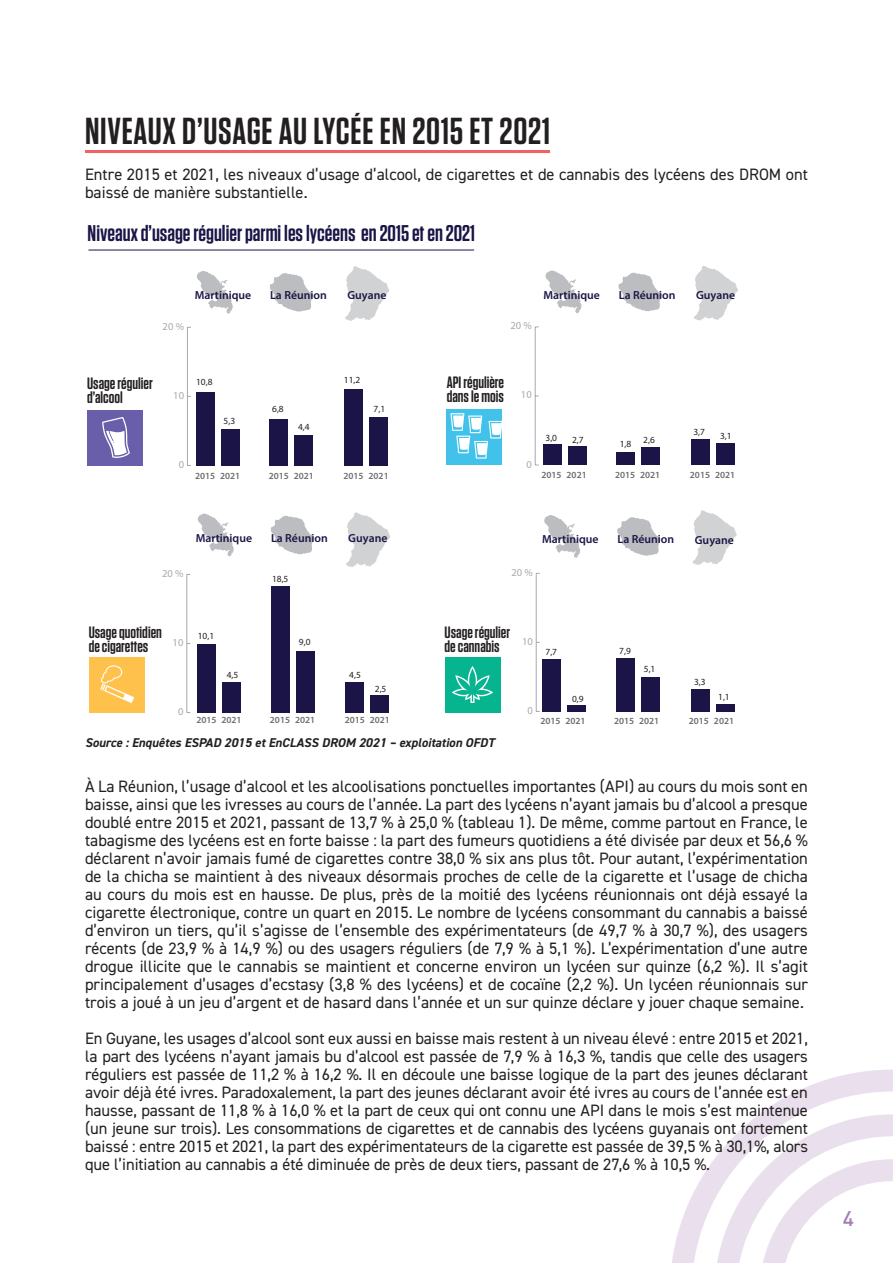
<style>
.page{position:relative;width:893px;height:1263px;background:#fff}
.page>*{position:absolute;margin:0;border:0;box-sizing:border-box;transform-origin:0 0}
.t1{font:600 37.5px "Tungsten";letter-spacing:.02em;color:#231f20}
.t2{font:600 22.8px "Tungsten";color:#1a1546}
.t3{font:500 21px "DIN Pro";color:#a47db7}
.t4{font:16.5px/18px "DIN2014";color:#231f20;text-align:justify}
.t5{font:600 16.35px/14.1px "Tungsten";color:#231f20}
.t6{font:italic 700 12.75px "DIN2014";color:#231f20}
.t7{font:600 11.7px "Myriad Pro";color:#1a1546}
.t8{font:10.5px "Myriad Pro";color:#a8a9ad}
.t9{font:600 9.45px "Myriad Pro";color:#6c6d70}
.t10{font:9.45px "Myriad Pro";color:#231f20}
</style>
<div class="page">
<svg style="left:672px;top:1069px;width:221px;height:194px"></svg>
<hr style="left:85px;top:150px;width:465px;height:3px;background:#f16164">
<div style="left:445px;top:657px;width:56px;height:55px;background:#06b490"></div>
<svg style="left:452px;top:666px;width:41px;height:37px"></svg>
<div style="left:88px;top:410px;width:55px;height:55px;background:#685ea9"></div>
<svg style="left:102px;top:417px;width:28px;height:41px"></svg>
<div style="left:89px;top:657px;width:56px;height:56px;background:#fec24c"></div>
<svg style="left:100px;top:665px;width:34px;height:38px"></svg>
<div style="left:446px;top:409px;width:56px;height:56px;background:#40c2ea"></div>
<svg style="left:450px;top:413px;width:52px;height:46px"></svg>
<div style="left:196px;top:392px;width:18px;height:73px;background:#1a1546"></div>
<div style="left:221px;top:429px;width:18px;height:36px;background:#1a1546"></div>
<div style="left:270px;top:419px;width:18px;height:46px;background:#1a1546"></div>
<div style="left:295px;top:435px;width:18px;height:30px;background:#1a1546"></div>
<div style="left:345px;top:389px;width:18px;height:76px;background:#1a1546"></div>
<div style="left:370px;top:417px;width:18px;height:48px;background:#1a1546"></div>
<div style="left:197px;top:644px;width:18px;height:69px;background:#1a1546"></div>
<div style="left:222px;top:682px;width:18px;height:31px;background:#1a1546"></div>
<div style="left:271px;top:586px;width:18px;height:127px;background:#1a1546"></div>
<div style="left:296px;top:651px;width:18px;height:62px;background:#1a1546"></div>
<div style="left:346px;top:682px;width:18px;height:31px;background:#1a1546"></div>
<div style="left:371px;top:695px;width:18px;height:18px;background:#1a1546"></div>
<div style="left:543px;top:659px;width:18px;height:52px;background:#1a1546"></div>
<div style="left:568px;top:705px;width:18px;height:6px;background:#1a1546"></div>
<div style="left:616px;top:658px;width:18px;height:53px;background:#1a1546"></div>
<div style="left:641px;top:677px;width:18px;height:34px;background:#1a1546"></div>
<div style="left:691px;top:689px;width:18px;height:22px;background:#1a1546"></div>
<div style="left:716px;top:704px;width:18px;height:7px;background:#1a1546"></div>
<div style="left:543px;top:445px;width:18px;height:20px;background:#1a1546"></div>
<div style="left:568px;top:447px;width:18px;height:18px;background:#1a1546"></div>
<div style="left:617px;top:453px;width:18px;height:12px;background:#1a1546"></div>
<div style="left:642px;top:447px;width:18px;height:18px;background:#1a1546"></div>
<div style="left:692px;top:440px;width:18px;height:25px;background:#1a1546"></div>
<div style="left:717px;top:444px;width:18px;height:21px;background:#1a1546"></div>
<svg style="left:270px;top:273px;width:43px;height:39px"></svg>
<svg style="left:197px;top:271px;width:36px;height:43px"></svg>
<svg style="left:345px;top:266px;width:44px;height:55px"></svg>
<svg style="left:271px;top:516px;width:43px;height:38px"></svg>
<svg style="left:198px;top:514px;width:36px;height:42px"></svg>
<svg style="left:345px;top:512px;width:45px;height:55px"></svg>
<svg style="left:617px;top:517px;width:43px;height:39px"></svg>
<svg style="left:544px;top:515px;width:36px;height:43px"></svg>
<svg style="left:692px;top:510px;width:45px;height:55px"></svg>
<svg style="left:618px;top:273px;width:44px;height:38px"></svg>
<svg style="left:546px;top:271px;width:36px;height:42px"></svg>
<svg style="left:693px;top:266px;width:45px;height:54px"></svg>
<hr style="left:186px;top:574px;width:1px;height:138px;background:#a8a9ad">
<hr style="left:187px;top:327px;width:1px;height:138px;background:#a8a9ad">
<hr style="left:535px;top:327px;width:1px;height:138px;background:#a8a9ad">
<hr style="left:536px;top:573px;width:1px;height:138px;background:#a8a9ad">
<hr style="left:88px;top:250px;width:386px;height:1px;background:#1a1546">
<h1 class="t1" style="left:85px;top:111px;width:466px">NIVEAUX D’USAGE AU LYCÉE EN 2015 ET 2021</h1>
<p class="t4" style="left:85px;top:165px;width:724px">Entre 2015 et 2021, les niveaux d’usage d’alcool, de cigarettes et de cannabis des lycéens des DROM ont baissé de manière substantielle.</p>
<h2 class="t2" style="left:88px;top:221px;width:389px">Niveaux d’usage régulier parmi les lycéens en 2015 et en 2021</h2>
<p class="t8" style="left:163px;top:320px;width:23px">20 %</p>
<p class="t7" style="left:195px;top:288px;width:58px">Martinique</p>
<p class="t7" style="left:270px;top:288px;width:58px">La Réunion</p>
<p class="t7" style="left:347px;top:288px;width:41px">Guyane</p>
<p class="t5" style="left:87px;top:376px;width:67px">Usage régulier d’alcool</p>
<p class="t8" style="left:173px;top:389px;width:12px">10</p>
<p class="t10" style="left:196px;top:376px;width:18px">10,8</p>
<p class="t10" style="left:224px;top:415px;width:13px">5,3</p>
<p class="t10" style="left:272px;top:403px;width:13px">6,8</p>
<p class="t10" style="left:298px;top:421px;width:13px">4,4</p>
<p class="t10" style="left:344px;top:374px;width:18px">11,2</p>
<p class="t10" style="left:374px;top:403px;width:13px">7,1</p>
<p class="t8" style="left:179px;top:458px;width:7px">0</p>
<p class="t9" style="left:195px;top:470px;width:47px">2015 2021</p>
<p class="t9" style="left:269px;top:470px;width:47px">2015 2021</p>
<p class="t9" style="left:343px;top:470px;width:47px">2015 2021</p>
<p class="t8" style="left:510px;top:319px;width:23px">20 %</p>
<p class="t7" style="left:543px;top:288px;width:58px">Martinique</p>
<p class="t7" style="left:619px;top:288px;width:58px">La Réunion</p>
<p class="t7" style="left:696px;top:288px;width:41px">Guyane</p>
<p class="t5" style="left:447px;top:375px;width:59px">API régulière dans le mois</p>
<p class="t8" style="left:521px;top:388px;width:12px">10</p>
<p class="t8" style="left:526px;top:457px;width:7px">0</p>
<p class="t10" style="left:546px;top:432px;width:13px">3,0</p>
<p class="t10" style="left:572px;top:434px;width:13px">2,7</p>
<p class="t10" style="left:620px;top:438px;width:13px">1,8</p>
<p class="t10" style="left:643px;top:434px;width:13px">2,6</p>
<p class="t10" style="left:693px;top:426px;width:13px">3,7</p>
<p class="t10" style="left:720px;top:430px;width:13px">3,1</p>
<p class="t9" style="left:541px;top:468px;width:47px">2015 2021</p>
<p class="t9" style="left:615px;top:468px;width:47px">2015 2021</p>
<p class="t9" style="left:690px;top:468px;width:47px">2015 2021</p>
<p class="t8" style="left:162px;top:567px;width:23px">20 %</p>
<p class="t7" style="left:196px;top:531px;width:58px">Martinique</p>
<p class="t7" style="left:271px;top:531px;width:58px">La Réunion</p>
<p class="t7" style="left:348px;top:531px;width:41px">Guyane</p>
<p class="t10" style="left:272px;top:573px;width:18px">18,5</p>
<p class="t8" style="left:511px;top:566px;width:23px">20 %</p>
<p class="t7" style="left:542px;top:532px;width:58px">Martinique</p>
<p class="t7" style="left:618px;top:532px;width:58px">La Réunion</p>
<p class="t7" style="left:695px;top:532px;width:41px">Guyane</p>
<p class="t5" style="left:89px;top:626px;width:75px">Usage quotidien de cigarettes</p>
<p class="t5" style="left:445px;top:625px;width:67px">Usage régulier de cannabis</p>
<p class="t10" style="left:198px;top:630px;width:18px">10,1</p>
<p class="t8" style="left:173px;top:636px;width:12px">10</p>
<p class="t10" style="left:299px;top:636px;width:13px">9,0</p>
<p class="t8" style="left:522px;top:635px;width:12px">10</p>
<p class="t10" style="left:545px;top:646px;width:13px">7,7</p>
<p class="t10" style="left:619px;top:645px;width:13px">7,9</p>
<p class="t10" style="left:227px;top:669px;width:13px">4,5</p>
<p class="t10" style="left:349px;top:669px;width:13px">4,5</p>
<p class="t10" style="left:375px;top:683px;width:13px">2,5</p>
<p class="t10" style="left:572px;top:692px;width:13px">0,9</p>
<p class="t10" style="left:644px;top:663px;width:13px">5,1</p>
<p class="t10" style="left:694px;top:676px;width:13px">3,3</p>
<p class="t10" style="left:718px;top:691px;width:13px">1,1</p>
<p class="t8" style="left:178px;top:705px;width:7px">0</p>
<p class="t9" style="left:196px;top:714px;width:47px">2015 2021</p>
<p class="t9" style="left:270px;top:714px;width:47px">2015 2021</p>
<p class="t9" style="left:345px;top:714px;width:47px">2015 2021</p>
<p class="t8" style="left:527px;top:704px;width:7px">0</p>
<p class="t9" style="left:540px;top:715px;width:47px">2015 2021</p>
<p class="t9" style="left:614px;top:715px;width:47px">2015 2021</p>
<p class="t9" style="left:689px;top:715px;width:47px">2015 2021</p>
<p class="t6" style="left:85px;top:734px;width:411px">Source : Enquêtes ESPAD 2015 et EnCLASS DROM 2021 – exploitation OFDT</p>
<p class="t4" style="left:85px;top:777px;width:724px">À La Réunion, l’usage d’alcool et les alcoolisations ponctuelles importantes (API) au cours du mois sont en baisse, ainsi que les ivresses au cours de l’année. La part des lycéens n’ayant jamais bu d’alcool a presque doublé entre 2015 et 2021, passant de 13,7 % à 25,0 % (tableau 1). De même, comme partout en France, le tabagisme des lycéens est en forte baisse : la part des fumeurs quotidiens a été divisée par deux et 56,6 % déclarent n’avoir jamais fumé de cigarettes contre 38,0 % six ans plus tôt. Pour autant, l’expérimentation de la chicha se maintient à des niveaux désormais proches de celle de la cigarette et l’usage de chicha au cours du mois est en hausse. De plus, près de la moitié des lycéens réunionnais ont déjà essayé la cigarette électronique, contre un quart en 2015. Le nombre de lycéens consommant du cannabis a baissé d’environ un tiers, qu’il s’agisse de l’ensemble des expérimentateurs (de 49,7 % à 30,7 %), des usagers récents (de 23,9 % à 14,9 %) ou des usagers réguliers (de 7,9 % à 5,1 %). L’expérimentation d’une autre drogue illicite que le cannabis se maintient et concerne environ un lycéen sur quinze (6,2 %). Il s’agit principalement d’usages d’ecstasy (3,8 % des lycéens) et de cocaïne (2,2 %). Un lycéen réunionnais sur trois a joué à un jeu d’argent et de hasard dans l’année et un sur quinze déclare y jouer chaque semaine.</p>
<p class="t4" style="left:85px;top:1029px;width:724px">En Guyane, les usages d’alcool sont eux aussi en baisse mais restent à un niveau élevé : entre 2015 et 2021, la part des lycéens n’ayant jamais bu d’alcool est passée de 7,9 % à 16,3 %, tandis que celle des usagers réguliers est passée de 11,2 % à 16,2 %. Il en découle une baisse logique de la part des jeunes déclarant avoir déjà été ivres. Paradoxalement, la part des jeunes déclarant avoir été ivres au cours de l’année est en hausse, passant de 11,8 % à 16,0 % et la part de ceux qui ont connu une API dans le mois s’est maintenue (un jeune sur trois). Les consommations de cigarettes et de cannabis des lycéens guyanais ont fortement baissé : entre 2015 et 2021, la part des expérimentateurs de la cigarette est passée de 39,5 % à 30,1%, alors que l’initiation au cannabis a été diminuée de près de deux tiers, passant de 27,6 % à 10,5 %.</p>
<p class="t3" style="left:843px;top:1201px;width:13px">4</p>
</div>
